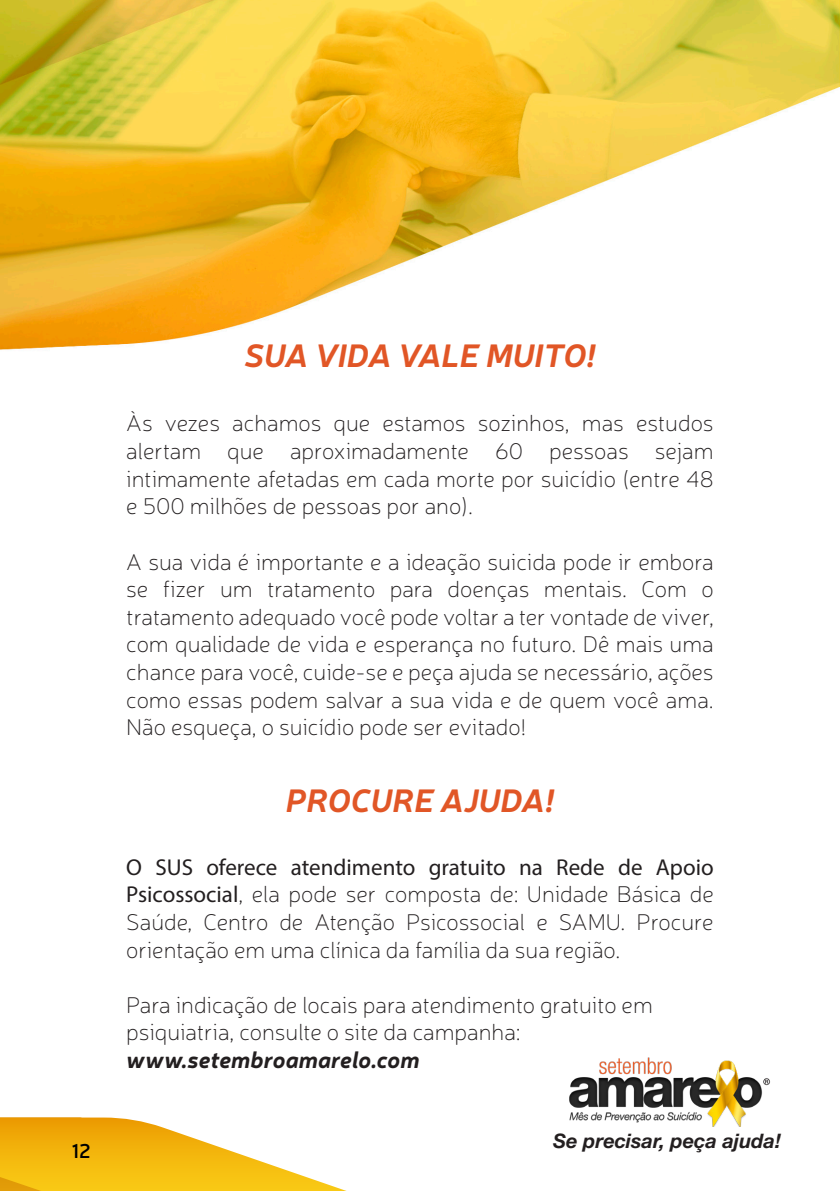
<style>
.page{position:relative;width:840px;height:1191px;background:#fff}
.page>*{position:absolute;margin:0;border:0;box-sizing:border-box;transform-origin:0 0}
.t1{font:italic 700 32px "Neris";color:#e15626}
.t2{font:100 23px/27.6px "Neris";color:#231f20;text-align:justify}
.t3{font:italic 700 23px "Neris";color:#231f20}
.t4{font:italic 700 20px "Helvetica Neue LT Std";color:#231f20}
.t5{font:600 20px "Neris";color:#000}
.s1{font-family:"Myriad Pro";font-weight:400}
</style>
<div class="page">
<img style="left:569px;top:1057px;width:201px;height:70px">
<svg style="left:569px;top:1117px;width:89px;height:10px"></svg>
<svg style="left:0;top:1117px;width:347px;height:74px"></svg>
<img style="left:0;top:0;width:839px;height:350px">
<p class="t5" style="left:72px;top:1136px;width:20px">12</p>
<p class="t1" style="left:244px;top:333px;width:352px">SUA VIDA VALE MUITO!</p>
<p class="t2" style="left:126px;top:409px;width:588px">Às vezes achamos que estamos sozinhos, mas estudos alertam que aproximadamente 60 pessoas sejam intimamente afetadas em cada morte por suicídio (entre 48 e 500 milhões de pessoas por ano).</p>
<p class="t2" style="left:126px;top:547px;width:588px">A sua vida é importante e a ideação suicida pode ir embora se fizer um tratamento para doenças mentais. Com o tratamento adequado você pode voltar a ter vontade de viver, com qualidade de vida e esperança no futuro. Dê mais uma chance para você, cuide-se e peça ajuda se necessário, ações como essas podem salvar a sua vida e de quem você ama.<br>Não esqueça, o suicídio pode ser evitado!</p>
<p class="t1" style="left:286px;top:778px;width:269px">PROCURE AJUDA!</p>
<p class="t2" style="left:126px;top:852px;width:588px"><span class="s1">O SUS oferece atendimento gratuito na Rede de Apoio Psicossocial</span>, ela pode ser composta de: Unidade Básica de Saúde, Centro de Atenção Psicossocial e SAMU. Procure orientação em uma clínica da família da sua região.</p>
<p class="t2" style="left:126px;top:990px;width:528px">Para indicação de locais para atendimento gratuito em psiquiatria, consulte o site da campanha:</p>
<p class="t3" style="left:126px;top:1043px;width:295px">www.setembroamarelo.com</p>
<p class="t4" style="left:553px;top:1128px;width:229px">Se precisar, peça ajuda!</p>
</div>
